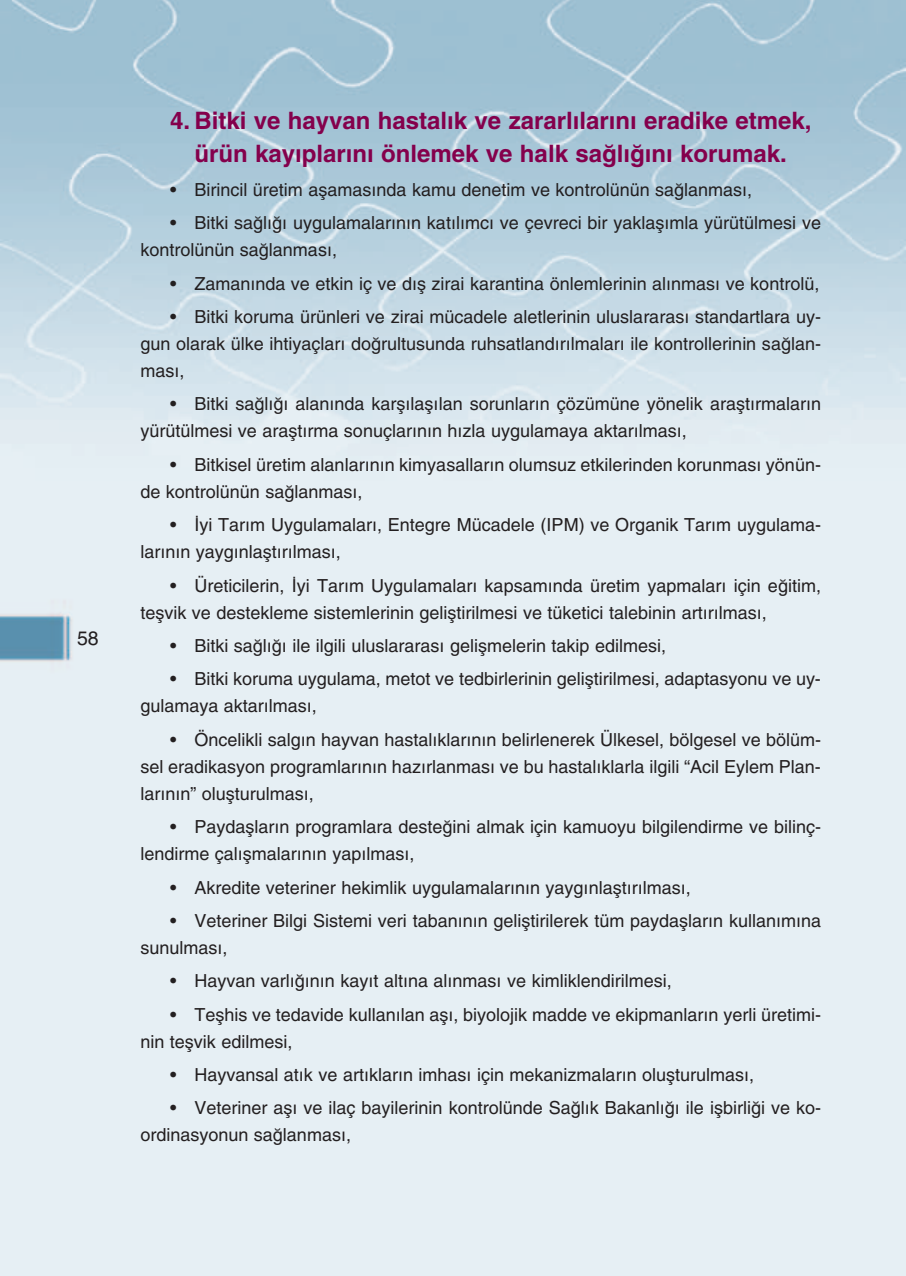
<style>
.page{position:relative;width:906px;height:1276px;background:#fff}
.page>*{position:absolute;margin:0;border:0;box-sizing:border-box;transform-origin:0 0}
.t1{font:700 24px/33px "Helvetica";color:#84004c;text-align:center}
.t2{font:19.5px "Helvetica";color:#231f20}
.t3{font:18px/27px "Helvetica";color:#231f20}
</style>
<div class="page">
<img style="left:0;top:0;width:906px;height:1276px">
<p class="t2" style="left:77px;top:627px;width:23px">58</p>
<h1 class="t1" style="left:170px;top:104px;width:643px">4. Bitki ve hayvan hastal›k ve zararl›lar›n› eradike etmek, ürün kay›plar›n› önlemek ve halk sa¤l›¤›n› korumak.</h1>
<p class="t3" style="left:170px;top:176px;width:583px">• Birincil üretim aflamas›nda kamu denetim ve kontrolünün sa¤lanmas›,</p>
<p class="t3" style="left:140px;top:209px;width:682px;text-indent:30px">• Bitki sa¤l›¤› uygulamalar›n›n kat›l›mc› ve çevreci bir yaklafl›mla yürütülmesi ve kontrolünün sa¤lanmas›,</p>
<p class="t3" style="left:170px;top:270px;width:651px">• Zaman›nda ve etkin iç ve d›fl zirai karantina önlemlerinin al›nmas› ve kontrolü,</p>
<p class="t3" style="left:140px;top:303px;width:682px;text-align:justify;text-indent:30px">• Bitki koruma ürünleri ve zirai mücadele aletlerinin uluslararas› standartlara uy&shy;gun olarak ülke ihtiyaçlar› do¤rultusunda ruhsatland›r›lmalar› ile kontrollerinin sa¤lan&shy;mas›,</p>
<p class="t3" style="left:140px;top:390px;width:682px;text-indent:30px">• Bitki sa¤l›¤› alan›nda karfl›lafl›lan sorunlar›n çözümüne yönelik araflt›rmalar›n yürütülmesi ve araflt›rma sonuçlar›n›n h›zla uygulamaya aktar›lmas›,</p>
<p class="t3" style="left:140px;top:451px;width:682px;text-indent:30px">• Bitkisel üretim alanlar›n›n kimyasallar›n olumsuz etkilerinden korunmas› yönün&shy;de kontrolünün sa¤lanmas›,</p>
<p class="t3" style="left:140px;top:511px;width:682px;text-indent:30px">• ‹yi Tar›m Uygulamalar›, Entegre Mücadele (IPM) ve Organik Tar›m uygulama&shy;lar›n›n yayg›nlaflt›r›lmas›,</p>
<p class="t3" style="left:140px;top:572px;width:682px;text-indent:30px">• Üreticilerin, ‹yi Tar›m Uygulamalar› kapsam›nda üretim yapmalar› için e¤itim, teflvik ve destekleme sistemlerinin gelifltirilmesi ve tüketici talebinin art›r›lmas›,</p>
<p class="t3" style="left:170px;top:632px;width:497px">• Bitki sa¤l›¤› ile ilgili uluslararas› geliflmelerin takip edilmesi,</p>
<p class="t3" style="left:140px;top:665px;width:682px;text-indent:30px">• Bitki koruma uygulama, metot ve tedbirlerinin gelifltirilmesi, adaptasyonu ve uy&shy;gulamaya aktar›lmas›,</p>
<p class="t3" style="left:140px;top:726px;width:682px;text-align:justify;text-indent:30px">• Öncelikli salg›n hayvan hastal›klar›n›n belirlenerek Ülkesel, bölgesel ve bölüm&shy;sel eradikasyon programlar›n›n haz›rlanmas› ve bu hastal›klarla ilgili “Acil Eylem Plan&shy;lar›n›n” oluflturulmas›,</p>
<p class="t3" style="left:140px;top:813px;width:682px;text-indent:30px">• Paydafllar›n programlara deste¤ini almak için kamuoyu bilgilendirme ve bilinç&shy;lendirme çal›flmalar›n›n yap›lmas›,</p>
<p class="t3" style="left:170px;top:873px;width:522px">• Akredite veteriner hekimlik uygulamalar›n›n yayg›nlaflt›r›lmas›,</p>
<p class="t3" style="left:140px;top:907px;width:682px;text-indent:30px">• Veteriner Bilgi Sistemi veri taban›n›n gelifltirilerek tüm paydafllar›n kullan›m›na sunulmas›,</p>
<p class="t3" style="left:170px;top:967px;width:503px">• Hayvan varl›¤›n›n kay›t alt›na al›nmas› ve kimliklendirilmesi,</p>
<p class="t3" style="left:140px;top:1000px;width:682px;text-indent:30px">• Teflhis ve tedavide kullan›lan afl›, biyolojik madde ve ekipmanlar›n yerli üretimi&shy;nin teflvik edilmesi,</p>
<p class="t3" style="left:170px;top:1061px;width:585px">• Hayvansal at›k ve art›klar›n imhas› için mekanizmalar›n oluflturulmas›,</p>
<p class="t3" style="left:140px;top:1094px;width:682px;text-indent:30px">• Veteriner afl› ve ilaç bayilerinin kontrolünde Sa¤l›k Bakanl›¤› ile iflbirli¤i ve ko&shy;ordinasyonun sa¤lanmas›,</p>
</div>
